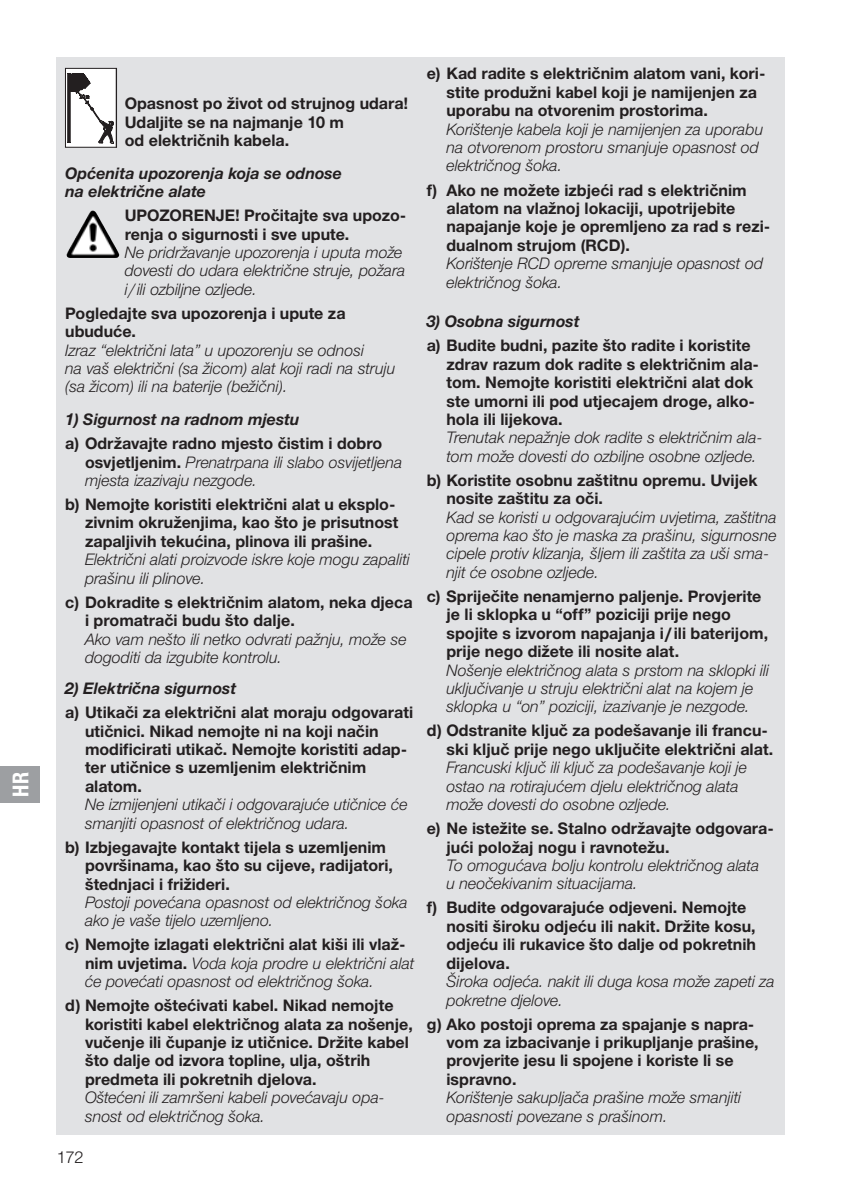
<style>
.page{position:relative;width:842px;height:1191px;background:#fff}
.page>*{position:absolute;margin:0;border:0;box-sizing:border-box;transform-origin:0 0}
.t1{font:700 22px "Gardena Sans Cond";color:#fff}
.t2{font:700 16px/18.4px "Gardena Sans";color:#231f20}
.t3{font:italic 16px/18.4px "Gardena Sans";color:#231f20}
.t4{font:italic 700 16px/18.4px "Gardena Sans";color:#231f20}
.t5{font:16px "Gardena Sans";color:#231f20}
.s1{font-weight:700;font-style:normal}
</style>
<div class="page">
<div style="left:57px;top:57px;width:728px;height:1077px;background:#e1e2e4"></div>
<svg style="left:67px;top:70px;width:48px;height:75px"></svg>
<div style="left:65px;top:68px;width:52px;height:79px;border:1px solid #231f20"></div>
<hr style="left:116px;top:68px;width:1px;height:79px;background:#231f20">
<svg style="left:68px;top:73px;width:46px;height:71px;background:#c8c7c8"></svg>
<img style="left:69px;top:211px;width:23px;height:39px">
<div style="left:0;top:766px;width:40px;height:36px;background:#9d9fa2"></div>
<h1 class="t1" style="left:5px;top:796px;width:26px;rotate:-90deg">HR</h1>
<p class="t2" style="left:125px;top:93px;width:285px">Opasnost po život od strujnog udara!<br>Udaljite se na najmanje 10 m<br>od električnih kabela.</p>
<p class="t4" style="left:65px;top:163px;width:278px">Općenita upozorenja koja se odnose na električne alate</p>
<p class="t2" style="left:125px;top:205px;width:283px">UPOZORENJE! Pročitajte sva upozo&shy;renja o sigurnosti i sve upute.</p>
<p class="t3" style="left:125px;top:242px;width:282px">Ne pridržavanje upozorenja i uputa može dovesti do udara električne struje, požara i/ili ozbiljne ozljede.</p>
<p class="t2" style="left:65px;top:303px;width:282px">Pogledajte sva upozorenja i upute za ubuduće.</p>
<p class="t3" style="left:65px;top:340px;width:332px">Izraz “električni lata” u upozorenju se odnosi<br>na vaš električni (sa žicom) alat koji radi na struju (sa žicom) ili na baterije (bežični).</p>
<p class="t4" style="left:65px;top:409px;width:236px">1) Sigurnost na radnom mjestu</p>
<p class="t3" style="left:85px;top:433px;width:319px;text-indent:-20px"><span class="s1">a) Održavajte radno mjesto čistim i dobro osvjetljenim.</span> Prenatrpana ili slabo osvijetljena mjesta izazivaju nezgode.</p>
<p class="t2" style="left:85px;top:494px;width:315px;text-indent:-20px">b) Nemojte koristiti električni alat u eksplo&shy;zivnim okruženjima, kao što je prisutnost zapaljivih tekućina, plinova ili prašine.</p>
<p class="t3" style="left:85px;top:549px;width:326px">Električni alati proizvode iskre koje mogu zapaliti prašinu ili plinove.</p>
<p class="t2" style="left:85px;top:592px;width:329px;text-indent:-20px">c) Dokradite s električnim alatom, neka djeca i promatrači budu što dalje.</p>
<p class="t3" style="left:85px;top:629px;width:323px">Ako vam nešto ili netko odvrati pažnju, može se dogoditi da izgubite kontrolu.</p>
<p class="t4" style="left:65px;top:678px;width:173px">2) Električna sigurnost</p>
<p class="t2" style="left:85px;top:702px;width:330px;text-indent:-20px">a) Utikači za električni alat moraju odgovarati utičnici. Nikad nemojte ni na koji način modificirati utikač. Nemojte koristiti adap&shy;ter utičnice s uzemljenim električnim alatom.</p>
<p class="t3" style="left:85px;top:794px;width:324px">Ne izmijenjeni utikači i odgovarajuće utičnice će smanjiti opasnost of električnog udara.</p>
<p class="t2" style="left:85px;top:837px;width:309px;text-indent:-20px">b) Izbjegavajte kontakt tijela s uzemljenim površinama, kao što su cijeve, radijatori, štednjaci i frižideri.</p>
<p class="t3" style="left:85px;top:892px;width:324px">Postoji povećana opasnost od električnog šoka ako je vaše tijelo uzemljeno.</p>
<p class="t3" style="left:85px;top:934px;width:331px;text-indent:-20px"><span class="s1">c) Nemojte izlagati električni alat kiši ili vlaž&shy;nim uvjetima.</span> Voda koja prodre u električni alat će povećati opasnost od električnog šoka.</p>
<p class="t2" style="left:85px;top:995px;width:329px;text-indent:-20px">d) Nemojte oštećivati kabel. Nikad nemojte koristiti kabel električnog alata za nošenje, vučenje ili čupanje iz utičnice. Držite kabel što dalje od izvora topline, ulja, oštrih predmeta ili pokretnih djelova.</p>
<p class="t3" style="left:85px;top:1087px;width:301px">Oštećeni ili zamršeni kabeli povećavaju opa&shy;snost od električnog šoka.</p>
<p class="t5" style="left:57px;top:1145px;width:28px">172</p>
<p class="t2" style="left:446px;top:64px;width:320px;text-indent:-20px">e) Kad radite s električnim alatom vani, kori&shy;stite produžni kabel koji je namijenjen za uporabu na otvorenim prostorima.</p>
<p class="t3" style="left:446px;top:119px;width:318px">Korištenje kabela koji je namijenjen za uporabu na otvorenom prostoru smanjuje opasnost od električnog šoka.</p>
<p class="t2" style="left:446px;top:180px;width:325px;text-indent:-20px">f) Ako ne možete izbjeći rad s električnim alatom na vlažnoj lokaciji, upotrijebite napajanje koje je opremljeno za rad s rezi&shy;dualnom strujom (RCD).</p>
<p class="t3" style="left:446px;top:253px;width:318px">Korištenje RCD opreme smanjuje opasnost od električnog šoka.</p>
<p class="t4" style="left:427px;top:311px;width:154px">3) Osobna sigurnost</p>
<p class="t2" style="left:446px;top:335px;width:314px;text-indent:-20px">a) Budite budni, pazite što radite i koristite zdrav razum dok radite s električnim ala&shy;tom. Nemojte koristiti električni alat dok ste umorni ili pod utjecajem droge, alko&shy;hola ili lijekova.</p>
<p class="t3" style="left:446px;top:428px;width:318px">Trenutak nepažnje dok radite s električnim ala&shy;tom može dovesti do ozbiljne osobne ozljede.</p>
<p class="t2" style="left:446px;top:470px;width:313px;text-indent:-20px">b) Koristite osobnu zaštitnu opremu. Uvijek nosite zaštitu za oči.</p>
<p class="t3" style="left:446px;top:507px;width:332px">Kad se koristi u odgovarajućim uvjetima, zaštitna oprema kao što je maska za prašinu, sigurnosne cipele protiv klizanja, šljem ili zaštita za uši sma&shy;njit će osobne ozljede.</p>
<p class="t2" style="left:446px;top:586px;width:323px;text-indent:-20px">c) Spriječite nenamjerno paljenje. Provjerite je li sklopka u “off” poziciji prije nego spojite s izvorom napajanja i/ili baterijom, prije nego dižete ili nosite alat.</p>
<p class="t3" style="left:446px;top:660px;width:324px">Nošenje električnog alata s prstom na sklopki ili uključivanje u struju električni alat na kojem je sklopka u “on” poziciji, izazivanje je nezgode.</p>
<p class="t2" style="left:446px;top:720px;width:328px;text-indent:-20px">d) Odstranite ključ za podešavanje ili francu&shy;ski ključ prije nego uključite električni alat.</p>
<p class="t3" style="left:446px;top:757px;width:302px">Francuski ključ ili ključ za podešavanje koji je ostao na rotirajućem djelu električnog alata može dovesti do osobne ozljede.</p>
<p class="t2" style="left:446px;top:818px;width:329px;text-indent:-20px">e) Ne istežite se. Stalno održavajte odgovara&shy;jući položaj nogu i ravnotežu.</p>
<p class="t3" style="left:446px;top:855px;width:315px">To omogućava bolju kontrolu električnog alata u neočekivanim situacijama.</p>
<p class="t2" style="left:446px;top:897px;width:311px;text-indent:-20px">f) Budite odgovarajuće odjeveni. Nemojte nositi široku odjeću ili nakit. Držite kosu, odjeću ili rukavice što dalje od pokretnih dijelova.</p>
<p class="t3" style="left:446px;top:971px;width:330px">Široka odjeća. nakit ili duga kosa može zapeti za pokretne djelove.</p>
<p class="t2" style="left:446px;top:1013px;width:314px;text-indent:-20px">g) Ako postoji oprema za spajanje s napra&shy;vom za izbacivanje i prikupljanje prašine, provjerite jesu li spojene i koriste li se ispravno.</p>
<p class="t3" style="left:446px;top:1087px;width:296px">Korištenje sakupljača prašine može smanjiti opasnosti povezane s prašinom.</p>
</div>
